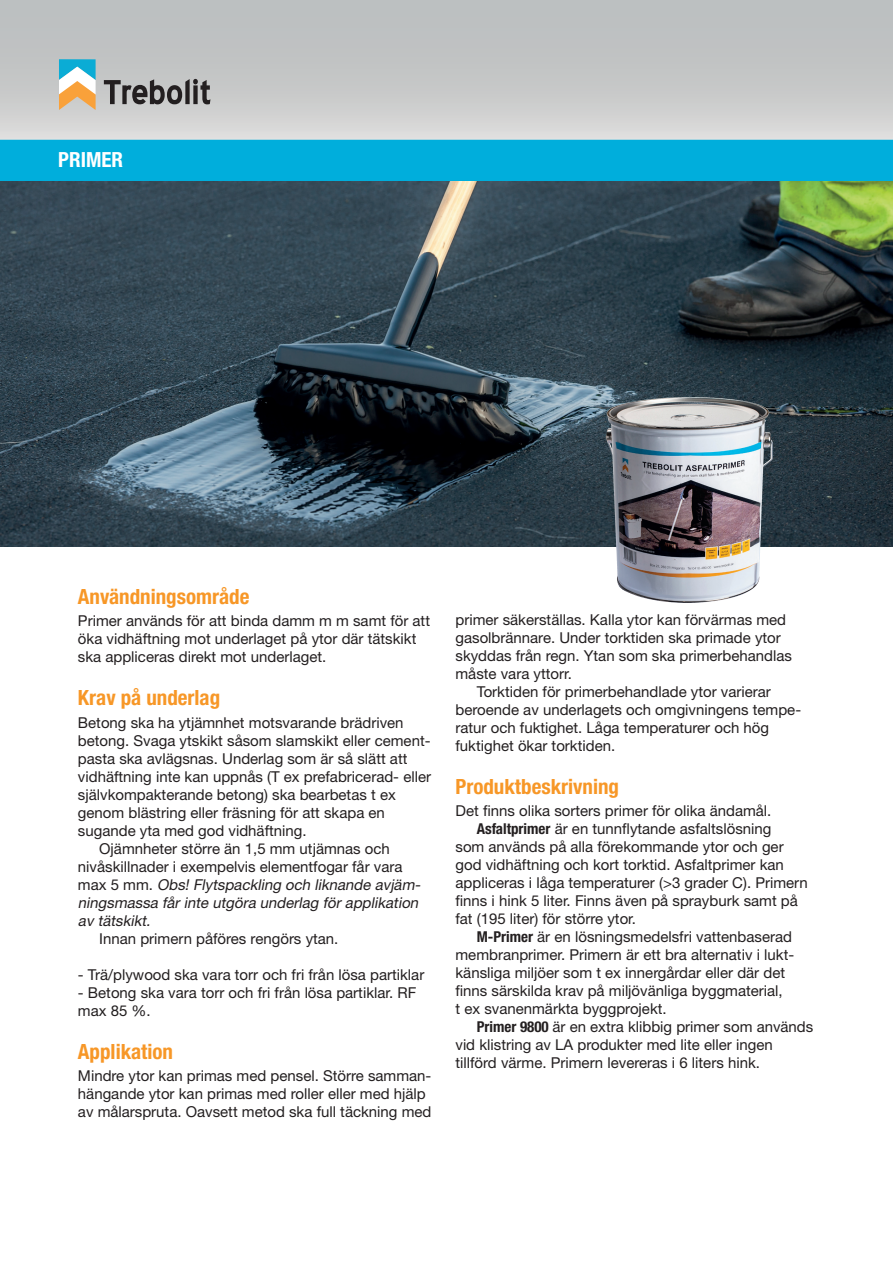
<style>
.page{position:relative;width:893px;height:1263px;background:#fff}
.page>*{position:absolute;margin:0;border:0;box-sizing:border-box;transform-origin:0 0}
.t1{font:700 condensed 21px "Helvetica Neue LT Std";color:#f79727}
.t2{font:700 condensed 20.85px "Helvetica Neue LT Std";color:#fff}
.t3{font:15px/18px "Helvetica Neue LT Std";color:#231f20}
.t4{font:italic 15px "Helvetica Neue LT Std";color:#231f20}
.s1{font-style:normal}
.s2{font-weight:700;font-stretch:condensed}
</style>
<div class="page">
<img style="left:0;top:181px;width:893px;height:366px">
<div style="left:0;top:0;width:893px;height:140px;background:linear-gradient(to bottom,#b5babb,#d7d7d6)"></div>
<svg style="left:104px;top:79px;width:106px;height:25px;background:#7d7c7d"></svg>
<svg style="left:59px;top:59px;width:37px;height:51px"></svg>
<div style="left:0;top:140px;width:893px;height:41px;background:#00aedc"></div>
<img style="left:605px;top:397px;width:90px;height:55px">
<h2 class="t2" style="left:58px;top:147px;width:66px">PRIMER</h2>
<h1 class="t1" style="left:78px;top:584px;width:173px">Användningsområde</h1>
<p class="t3" style="left:78px;top:612px;width:354px">Primer används för att binda damm m m samt för att öka vidhäftning mot underlaget på ytor där tätskikt ska appliceras direkt mot underlaget.</p>
<h1 class="t1" style="left:78px;top:685px;width:144px">Krav på underlag</h1>
<p class="t3" style="left:78px;top:713px;width:327px">Betong ska ha ytjämnhet motsvarande brädriven</p>
<p class="t3" style="left:78px;top:731px;width:354px">betong. Svaga ytskikt såsom slamskikt eller cement-</p>
<p class="t3" style="left:78px;top:749px;width:331px">pasta ska avlägsnas. Underlag som är så slätt att</p>
<p class="t3" style="left:78px;top:767px;width:355px">vidhäftning inte kan uppnås (T ex prefabricerad- eller</p>
<p class="t3" style="left:78px;top:785px;width:319px">självkompakterande betong) ska bearbetas t ex</p>
<p class="t3" style="left:78px;top:803px;width:308px">genom blästring eller fräsning för att skapa en</p>
<p class="t3" style="left:78px;top:821px;width:230px">sugande yta med god vidhäftning.</p>
<p class="t3" style="left:99px;top:839px;width:292px">Ojämnheter större än 1,5 mm utjämnas och</p>
<p class="t3" style="left:78px;top:857px;width:326px">nivåskillnader i exempelvis elementfogar får vara</p>
<p class="t4" style="left:78px;top:875px;width:347px"><span class="s1">m a x 5 m m .</span> Obs! Flytspackling och liknande avjäm-</p>
<p class="t4" style="left:78px;top:893px;width:345px">ningsmassa får inte utgöra underlag för applikation</p>
<p class="t4" style="left:78px;top:911px;width:77px">av tätskikt.</p>
<p class="t3" style="left:99px;top:929px;width:241px">Innan primern påföres rengörs ytan.</p>
<p class="t3" style="left:78px;top:965px;width:348px">- Trä/plywood ska vara torr och fri från lösa partiklar</p>
<p class="t3" style="left:78px;top:983px;width:340px">- Betong ska vara torr och fri från lösa partiklar. RF max 85 %.</p>
<h1 class="t1" style="left:78px;top:1039px;width:97px">Applikation</h1>
<p class="t3" style="left:78px;top:1067px;width:355px">Mindre ytor kan primas med pensel. Större samman&shy;hängande ytor kan primas med roller eller med hjälp av målarspruta. Oavsett metod ska full täckning med</p>
<p class="t3" style="left:455px;top:610px;width:338px">primer säkerställas. Kalla ytor kan förvärmas med gasolbrännare. Under torktiden ska primade ytor skyddas från regn. Ytan som ska primerbehandlas måste vara yttorr.</p>
<p class="t3" style="left:455px;top:682px;width:346px;text-indent:21px">Torktiden för primerbehandlade ytor varierar beroende av underlagets och omgivningens tempe&shy;ratur och fuktighet. Låga temperaturer och hög fuktighet ökar torktiden.</p>
<h1 class="t1" style="left:455px;top:774px;width:165px">Produktbeskrivning</h1>
<p class="t3" style="left:455px;top:802px;width:317px">Det finns olika sorters primer för olika ändamål.</p>
<p class="t3" style="left:477px;top:820px;width:296px"><span class="s2">Asfaltprimer</span> är en tunnflytande asfaltslösning</p>
<p class="t3" style="left:455px;top:838px;width:330px">som används på alla förekommande ytor och ger</p>
<p class="t3" style="left:455px;top:856px;width:330px">god vidhäftning och kort torktid. Asfaltprimer kan</p>
<p class="t3" style="left:455px;top:874px;width:354px">appliceras i låga temperaturer (&gt;3 grader C). Primern</p>
<p class="t3" style="left:455px;top:892px;width:344px">finns i hink 5 liter. Finns även på sprayburk samt på</p>
<p class="t3" style="left:455px;top:910px;width:182px">fat (195 liter) för större ytor.</p>
<p class="t3" style="left:477px;top:928px;width:317px"><span class="s2">M-Primer</span> är en lösningsmedelsfri vattenbaserad</p>
<p class="t3" style="left:455px;top:946px;width:340px">membranprimer. Primern är ett bra alternativ i lukt-</p>
<p class="t3" style="left:455px;top:964px;width:331px">känsliga miljöer som t ex innergårdar eller där det</p>
<p class="t3" style="left:455px;top:982px;width:329px">finns särskilda krav på miljövänliga byggmaterial,</p>
<p class="t3" style="left:455px;top:1000px;width:213px">t ex svanenmärkta byggprojekt.</p>
<p class="t3" style="left:477px;top:1018px;width:338px"><span class="s2">Primer 9800</span> är en extra klibbig primer som används</p>
<p class="t3" style="left:455px;top:1036px;width:319px">vid klistring av LA produkter med lite eller ingen</p>
<p class="t3" style="left:455px;top:1054px;width:306px">tillförd värme. Primern levereras i 6 liters hink.</p>
</div>
